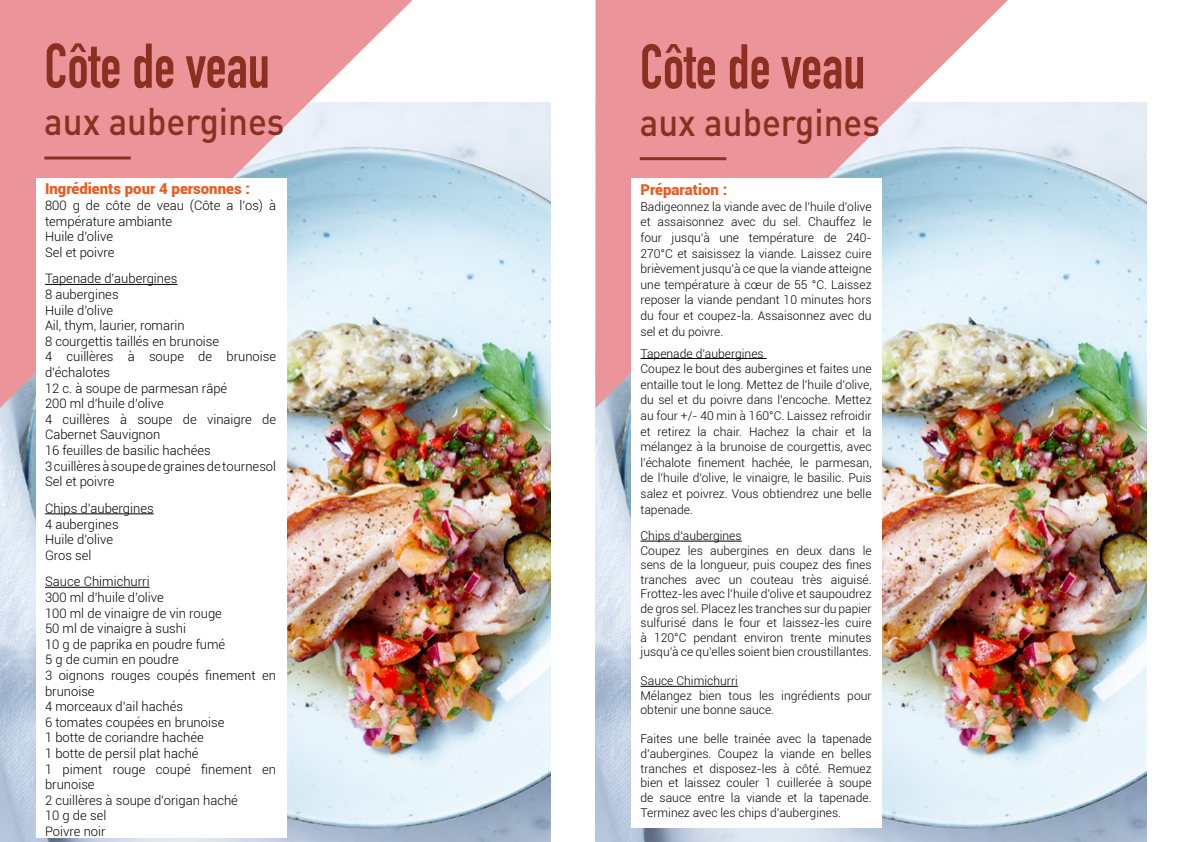
<style>
.page{position:relative;width:1191px;height:842px;background:#fff}
.page>*{position:absolute;margin:0;border:0;box-sizing:border-box;transform-origin:0 0}
.t1{font:700 62.1px "DIN Condensed";color:#8b3020;scale:.92 1}
.t2{font:500 38.2px "DIN Pro";color:#8b3020;scale:.92 1}
.t3{font:900 15px "Roboto";color:#eb5b21}
.t4{font:300 13px/15.6px "Roboto";color:#000}
.t5{font:300 12.1px/15.6px "Roboto";color:#000}
</style>
<div class="page">
<img style="left:0;top:102px;width:551px;height:740px">
<svg style="left:0;top:0;width:412px;height:408px;fill:#eb9499"></svg>
<hr style="left:44px;top:156px;width:87px;height:3px;background:#8b3020">
<div style="left:36px;top:178px;width:250px;height:660px;background:#fff"></div>
<hr style="left:45px;top:284px;width:132px;height:1px;background:#000">
<hr style="left:45px;top:513px;width:109px;height:1px;background:#000">
<hr style="left:45px;top:587px;width:105px;height:1px;background:#000">
<img style="left:595px;top:102px;width:551px;height:740px">
<svg style="left:595px;top:0;width:413px;height:408px;fill:#eb9499"></svg>
<hr style="left:640px;top:157px;width:86px;height:3px;background:#8b3020">
<div style="left:631px;top:179px;width:251px;height:649px;background:#fff"></div>
<hr style="left:640px;top:358px;width:126px;height:1px;background:#000">
<hr style="left:640px;top:541px;width:101px;height:1px;background:#000">
<hr style="left:640px;top:686px;width:98px;height:1px;background:#000">
<h1 class="t1" style="left:44px;top:30px;width:247px">Côte de veau</h1>
<h2 class="t2" style="left:44px;top:96px;width:262px">aux aubergines</h2>
<p class="t3" style="left:45px;top:178px;width:206px">Ingrédients pour 4 personnes :</p>
<p class="t4" style="left:45px;top:197px;width:233px">800 g de côte de veau (Côte a l’os) à température ambiante<br>Huile d’olive<br>Sel et poivre</p>
<p class="t4" style="left:45px;top:271px;width:233px">Tapenade d’aubergines<br>8 aubergines<br>Huile d’olive<br>Ail, thym, laurier, romarin<br>8 courgettis taillés en brunoise<br>4 cuillères à soupe de brunoise d’échalotes<br>12 c. à soupe de parmesan râpé<br>200 ml d’huile d’olive<br>4 cuillères à soupe de vinaigre de<br>Cabernet Sauvignon<br>16 feuilles de basilic hachées<br>3 cuillères à soupe de graines de tournesol<br>Sel et poivre</p>
<p class="t4" style="left:45px;top:500px;width:110px">Chips d’aubergines<br>4 aubergines<br>Huile d’olive<br>Gros sel</p>
<p class="t4" style="left:45px;top:573px;width:233px">Sauce Chimichurri<br>300 ml d’huile d’olive<br>100 ml de vinaigre de vin rouge<br>50 ml de vinaigre à sushi<br>10 g de paprika en poudre fumé<br>5 g de cumin en poudre<br>3 oignons rouges coupés finement en brunoise<br>4 morceaux d’ail hachés<br>6 tomates coupées en brunoise<br>1 botte de coriandre hachée<br>1 botte de persil plat haché<br>1 piment rouge coupé finement en brunoise<br>2 cuillères à soupe d’origan haché<br>10 g de sel<br>Poivre noir</p>
<h1 class="t1" style="left:640px;top:30px;width:247px">Côte de veau</h1>
<h2 class="t2" style="left:640px;top:96px;width:262px">aux aubergines</h2>
<p class="t3" style="left:640px;top:179px;width:88px">Préparation :</p>
<p class="t5" style="left:640px;top:198px;width:233px;text-align:justify">Badigeonnez la viande avec de l’huile d’olive et assaisonnez avec du sel. Chauffez le four jusqu’à une température de 240- 270°C et saisissez la viande. Laissez cuire brièvement jusqu’à ce que la viande atteigne une température à cœur de 55 °C. Laissez reposer la viande pendant 10 minutes hors du four et coupez-la. Assaisonnez avec du sel et du poivre.</p>
<p class="t5" style="left:640px;top:345px;width:233px">Tapenade d’aubergines<br>Coupez le bout des aubergines et faites une entaille tout le long. Mettez de l’huile d’olive, du sel et du poivre dans l’encoche. Mettez au four +/- 40 min à 160°C. Laissez refroidir et retirez la chair. Hachez la chair et la mélangez à la brunoise de courgettis, avec l’échalote finement hachée, le parmesan, de l’huile d’olive, le vinaigre, le basilic. Puis salez et poivrez. Vous obtiendrez une belle tapenade.</p>
<p class="t5" style="left:640px;top:528px;width:233px;line-height:14.5px">Chips d’aubergines<br>Coupez les aubergines en deux dans le sens de la longueur, puis coupez des fines tranches avec un couteau très aiguisé.<br>Frottez-les avec l’huile d’olive et saupoudrez de gros sel. Placez les tranches sur du papier sulfurisé dans le four et laissez-les cuire à 120°C pendant environ trente minutes jusqu’à ce qu’elles soient bien croustillantes.</p>
<p class="t5" style="left:640px;top:673px;width:233px;line-height:14.5px">Sauce Chimichurri<br>Mélangez bien tous les ingrédients pour obtenir une bonne sauce.</p>
<p class="t5" style="left:640px;top:731px;width:233px;line-height:14.5px;text-align:justify">Faites une belle trainée avec la tapenade d’aubergines. Coupez la viande en belles tranches et disposez-les à côté. Remuez bien et laissez couler 1 cuillerée à soupe de sauce entre la viande et la tapenade.</p>
<p class="t5" style="left:640px;top:805px;width:202px">Terminez avec les chips d’aubergines.</p>
</div>
